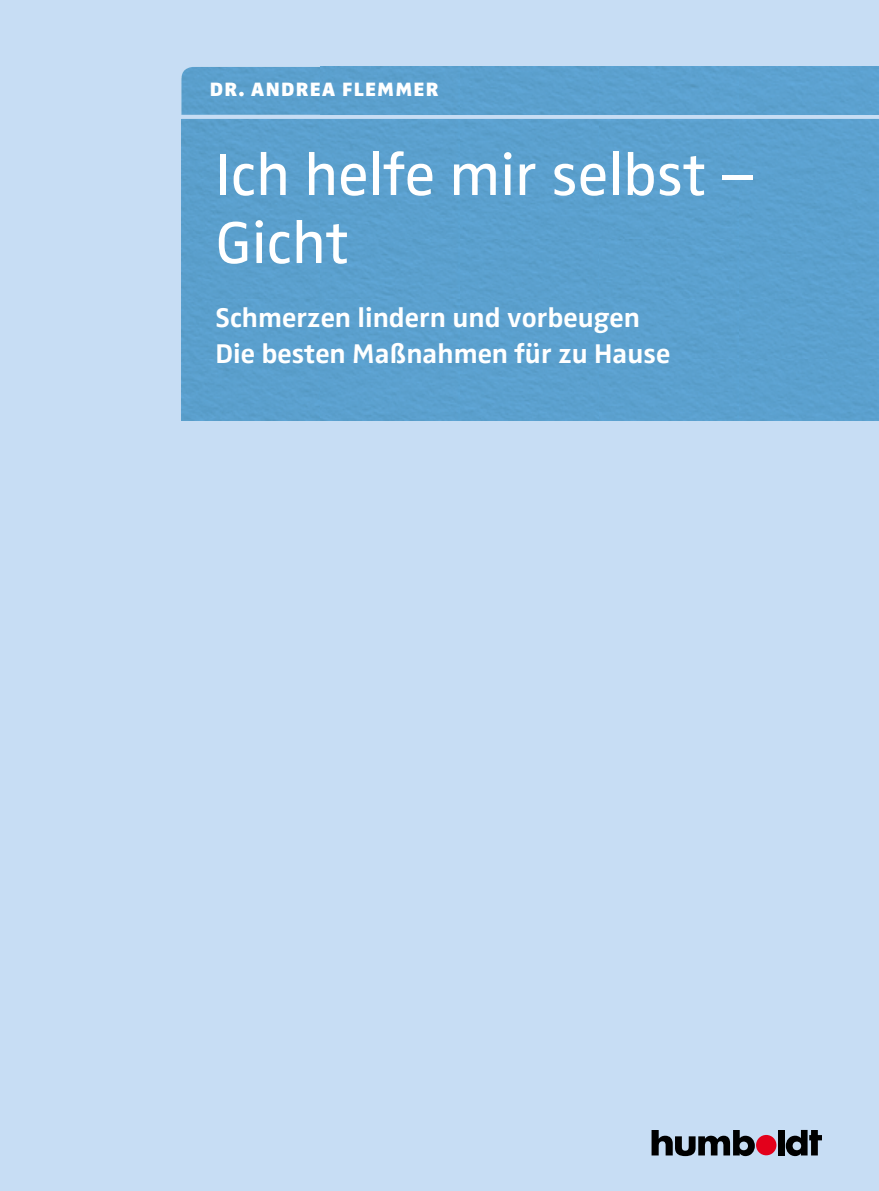
<style>
.page{position:relative;width:879px;height:1191px;background:#c7ddf4}
.page>*{position:absolute;margin:0;border:0;box-sizing:border-box;transform-origin:0 0}
.t1{font:61px/68px "Zwo Pro";color:#fff}
.t2{font:700 28px/36px "Zwo Pro";color:#fff}
.t3{font:900 20px "Zwo Pro";letter-spacing:.06em;color:#fff}
</style>
<div class="page">
<div style="left:756px;top:1135px;width:20px;height:20px;background:#e3001b;border-radius:50%"></div>
<svg style="left:652px;top:1130px;width:103px;height:26px;background:#5c6671"></svg>
<div style="left:778px;top:1130px;width:6px;height:25px;background:#000"></div>
<svg style="left:786px;top:1130px;width:36px;height:26px"></svg>
<img style="left:181px;top:115px;width:698px;height:1px">
<div style="left:181px;top:67px;width:698px;height:48px;background:#5ba0ce"></div>
<img style="left:181px;top:420px;width:698px;height:1px">
<div style="left:181px;top:119px;width:698px;height:301px;background:#5ba0ce"></div>
<p class="t3" style="left:210px;top:77px;width:230px">DR. ANDREA FLEMMER</p>
<h1 class="t1" style="left:215px;top:142px;width:540px">Ich helfe mir selbst –<br>Gicht</h1>
<p class="t2" style="left:215px;top:300px;width:456px">Schmerzen lindern und vorbeugen<br>Die besten Maßnahmen für zu Hause</p>
</div>
